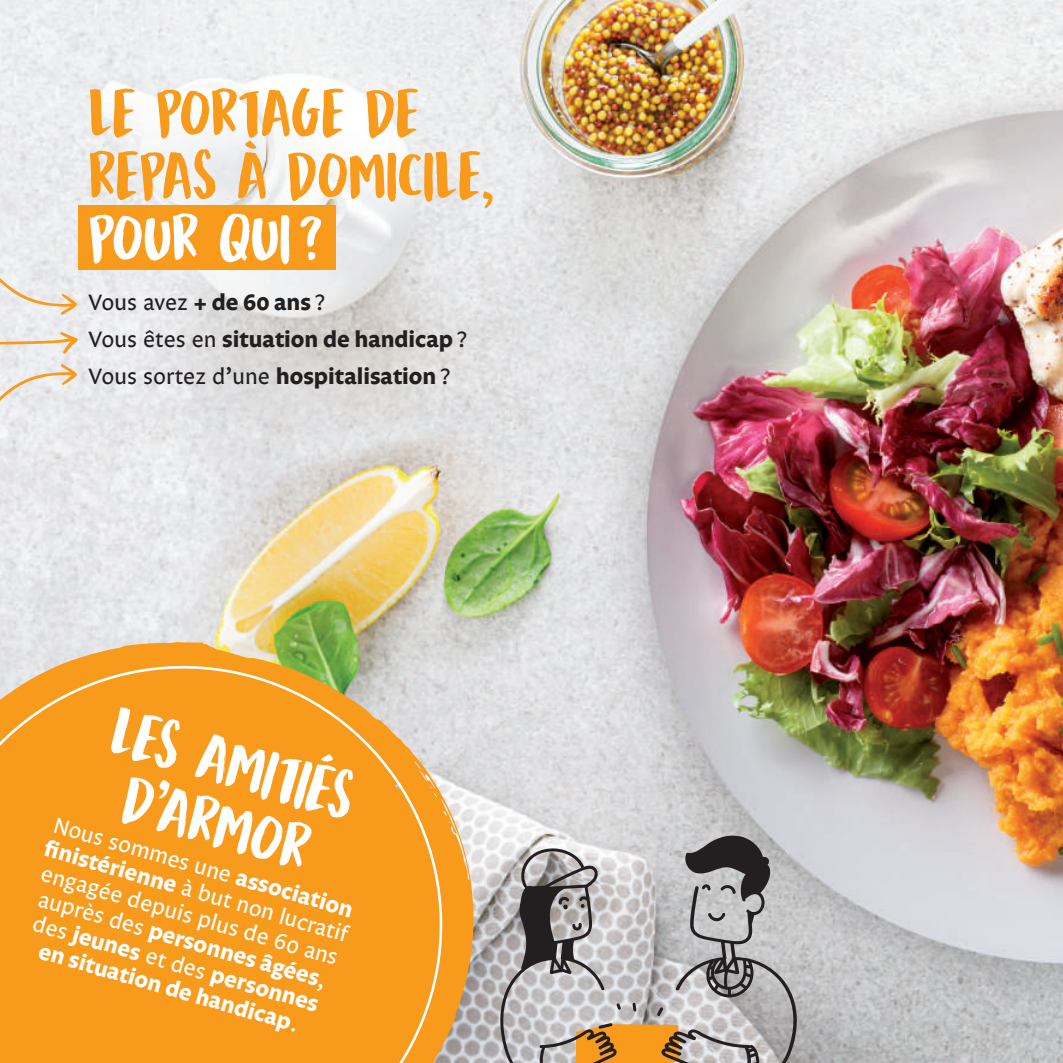
<style>
.page{position:relative;width:1063px;height:1063px;background:#fff}
.page>*{position:absolute;margin:0;border:0;box-sizing:border-box;transform-origin:0 0}
.t1{font:66.75px/62.5px "DK Mandarin Whispers";color:#f89a1c}
.t2{font:66.75px/62.5px "DK Mandarin Whispers";color:#fff;text-align:center}
.t3{font:700 23px/25px "Legato OT";color:#fff;text-align:center}
.t4{font:700 23px/36.8px "Legato OT";color:#231f20}
.s1{font-weight:400}
</style>
<div class="page">
<img style="left:0;top:0;width:1063px;height:1063px">
<div style="left:78px;top:205px;width:258px;height:65px;background:#f89a1c"></div>
<svg style="left:0;top:271px;width:78px;height:44px;background:#ebe3d9"></svg>
<svg style="left:0;top:364px;width:78px;height:44px;background:#ebe3d9"></svg>
<svg style="left:0;top:332px;width:78px;height:22px;background:#ecdcc8"></svg>
<svg style="left:0;top:635px;width:473px;height:428px;background:#f2a234"></svg>
<svg style="left:499px;top:834px;width:300px;height:229px;background:#afa9a4"></svg>
<h1 class="t1" style="left:89px;top:81px;width:407px">LE PORTAGE DE<br>REPAS À DOMICILE,</h1>
<h1 class="t2" style="left:89px;top:206px;width:236px">POUR QUI?</h1>
<p class="t4" style="left:89px;top:285px;width:380px"><span class="s1">Vous avez</span> + de 60 ans<span class="s1">?<br>Vous êtes en</span> situation de handicap<span class="s1">?<br>Vous sortez d’une</span> hospitalisation<span class="s1">?</span></p>
<h1 class="t2" style="left:122px;top:698px;width:252px;rotate:16deg">LES AMITIÉS<br>D’ARMOR</h1>
<p class="t3" style="left:55px;top:813px;width:317px;rotate:16deg"><span class="s1">Nous sommes une</span> association fi nistérienne <span class="s1">à but non lucratif engagée depuis plus de 60 ans auprès des</span> personnes âgées<span class="s1">, des</span> jeunes <span class="s1">et des</span> personnes en situation de handicap<span class="s1">.</span></p>
</div>
